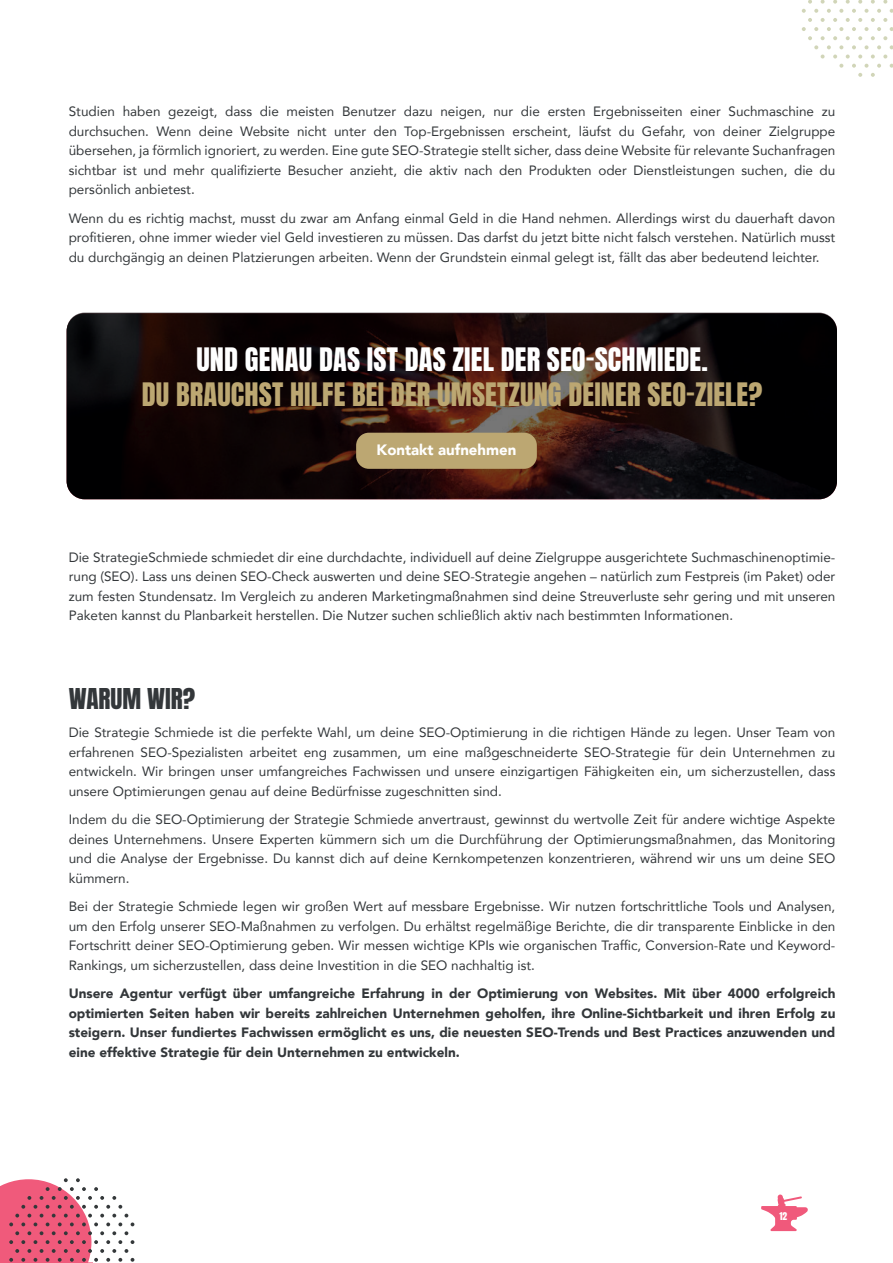
<style>
.page{position:relative;width:893px;height:1263px;background:#fff}
.page>*{position:absolute;margin:0;border:0;box-sizing:border-box;transform-origin:0 0}
.t1{font:27px "Anton";letter-spacing:.005em;color:#bca772;scale:1.05 1}
.t2{font:27px "Anton";letter-spacing:.005em;color:#fff;scale:1.05 1}
.t3{font:24px "Anton";color:#33373a;scale:1.05 1}
.t4{font:900 15px "Avenir";color:#fff}
.t5{font:13.5px/19.5px "Avenir";color:#33373a;text-align:justify}
.t6{font:900 13.5px/19.5px "Avenir";color:#33373a;text-align:justify}
.t7{font:9px "Anton";color:#fff;scale:1.05 1}
</style>
<div class="page">
<svg style="left:761px;top:1194px;width:47px;height:37px"></svg>
<svg style="left:802px;top:0;width:91px;height:49px"></svg>
<svg style="left:821px;top:55px;width:4px;height:4px"></svg>
<svg style="left:833px;top:55px;width:60px;height:22px"></svg>
<svg style="left:67px;top:313px;width:770px;height:186px;background:#190c0b"></svg>
<div style="left:356px;top:433px;width:181px;height:36px;background:#bca772;border-radius:13px"></div>
<svg style="left:0;top:1178px;width:134px;height:85px"></svg>
<p class="t5" style="left:69px;top:101px;width:768px">Studien haben gezeigt, dass die meisten Benutzer dazu neigen, nur die ersten Ergebnisseiten einer Suchmaschine zu durchsuchen. Wenn deine Website nicht unter den Top-Ergebnissen erscheint, läufst du Gefahr, von deiner Zielgruppe übersehen, ja förmlich ignoriert, zu werden. Eine gute SEO-Strategie stellt sicher, dass deine Website für relevante Suchanfragen sichtbar ist und mehr qualifizierte Besucher anzieht, die aktiv nach den Produkten oder Dienstleistungen suchen, die du persönlich anbietest.</p>
<p class="t5" style="left:69px;top:209px;width:768px">Wenn du es richtig machst, musst du zwar am Anfang einmal Geld in die Hand nehmen. Allerdings wirst du dauerhaft davon profitieren, ohne immer wieder viel Geld investieren zu müssen. Das darfst du jetzt bitte nicht falsch verstehen. Natürlich musst du durchgängig an deinen Platzierungen arbeiten. Wenn der Grundstein einmal gelegt ist, fällt das aber bedeutend leichter.</p>
<h1 class="t2" style="left:196px;top:346px;width:489px">UND GENAU DAS IST DAS ZIEL DER SEO-SCHMIEDE.</h1>
<h1 class="t1" style="left:142px;top:381px;width:592px">DU BRAUCHST HILFE BEI DER UMSETZUNG DEINER SEO-ZIELE?</h1>
<p class="t4" style="left:376px;top:441px;width:141px">Kontakt aufnehmen</p>
<p class="t5" style="left:69px;top:548px;width:768px">Die StrategieSchmiede schmiedet dir eine durchdachte, individuell auf deine Zielgruppe ausgerichtete Suchmaschinenoptimie&shy;rung (SEO). Lass uns deinen SEO-Check auswerten und deine SEO-Strategie angehen – natürlich zum Festpreis (im Paket) oder zum festen Stundensatz. Im Vergleich zu anderen Marketingmaßnahmen sind deine Streuverluste sehr gering und mit unseren Paketen kannst du Planbarkeit herstellen. Die Nutzer suchen schließlich aktiv nach bestimmten Informationen.</p>
<h2 class="t3" style="left:69px;top:686px;width:122px">WARUM WIR?</h2>
<p class="t5" style="left:69px;top:722px;width:768px">Die Strategie Schmiede ist die perfekte Wahl, um deine SEO-Optimierung in die richtigen Hände zu legen. Unser Team von erfahrenen SEO-Spezialisten arbeitet eng zusammen, um eine maßgeschneiderte SEO-Strategie für dein Unternehmen zu entwickeln. Wir bringen unser umfangreiches Fachwissen und unsere einzigartigen Fähigkeiten ein, um sicherzustellen, dass unsere Optimierungen genau auf deine Bedürfnisse zugeschnitten sind.</p>
<p class="t5" style="left:69px;top:809px;width:768px">Indem du die SEO-Optimierung der Strategie Schmiede anvertraust, gewinnst du wertvolle Zeit für andere wichtige Aspekte deines Unternehmens. Unsere Experten kümmern sich um die Durchführung der Optimierungsmaßnahmen, das Monitoring und die Analyse der Ergebnisse. Du kannst dich auf deine Kernkompetenzen konzentrieren, während wir uns um deine SEO kümmern.</p>
<p class="t5" style="left:69px;top:896px;width:768px">Bei der Strategie Schmiede legen wir großen Wert auf messbare Ergebnisse. Wir nutzen fortschrittliche Tools und Analysen, um den Erfolg unserer SEO-Maßnahmen zu verfolgen. Du erhältst regelmäßige Berichte, die dir transparente Einblicke in den Fortschritt deiner SEO-Optimierung geben. Wir messen wichtige KPIs wie organischen Traffic, Conversion-Rate und Keyword-Rankings, um sicherzustellen, dass deine Investition in die SEO nachhaltig ist.</p>
<p class="t6" style="left:69px;top:984px;width:768px">Unsere Agentur verfügt über umfangreiche Erfahrung in der Optimierung von Websites. Mit über 4000 erfolgreich optimierten Seiten haben wir bereits zahlreichen Unternehmen geholfen, ihre Online-Sichtbarkeit und ihren Erfolg zu steigern. Unser fundiertes Fachwissen ermöglicht es uns, die neuesten SEO-Trends und Best Practices anzuwenden und eine effektive Strategie für dein Unternehmen zu entwickeln.</p>
<p class="t7" style="left:779px;top:1211px;width:9px">12</p>
</div>
